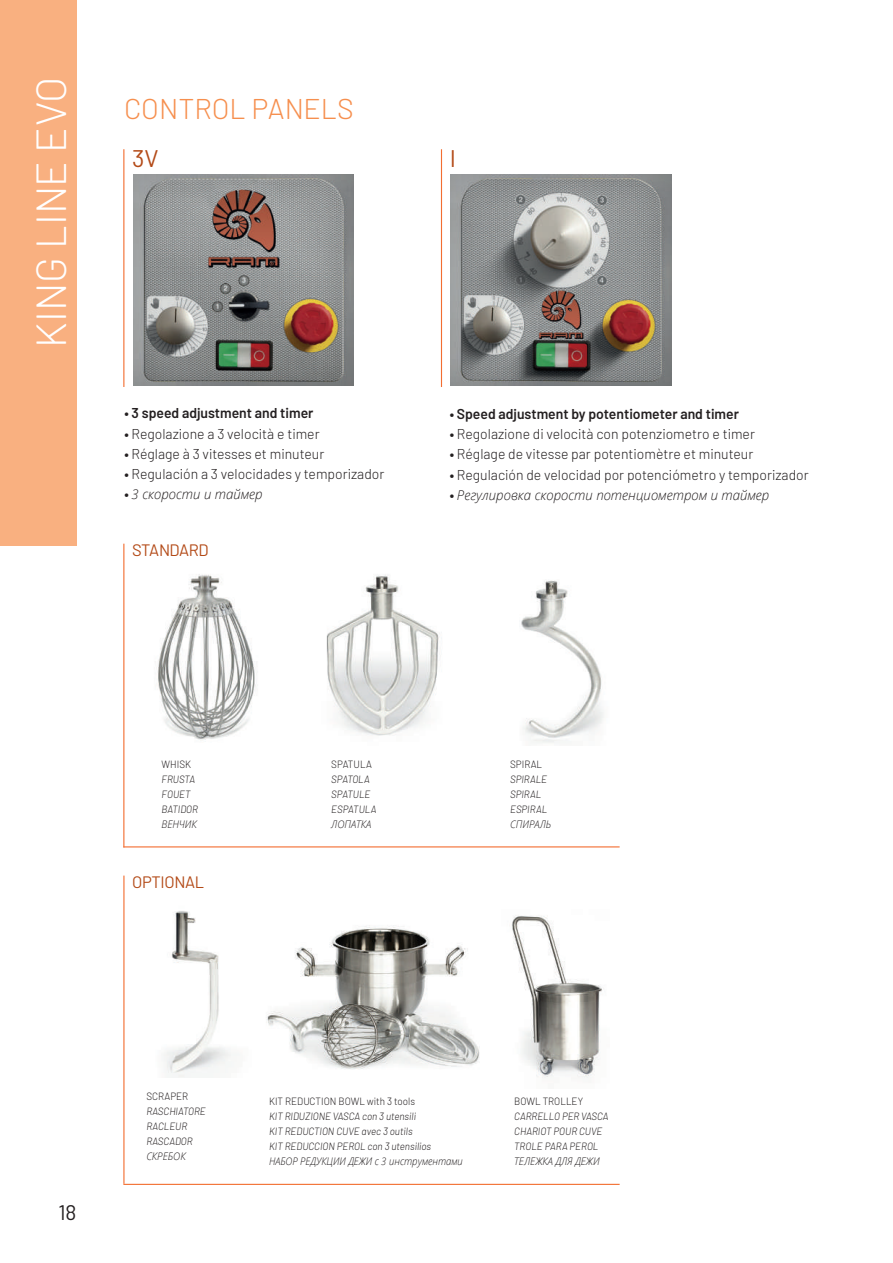
<style>
.page{position:relative;width:893px;height:1263px;background:#fff}
.page>*{position:absolute;margin:0;border:0;box-sizing:border-box;transform-origin:0 0}
.t1{font:300 42px "Barlow";color:#fff}
.t2{font:300 28.5px "Barlow";color:#f68f4e}
.t3{font:24px "Barlow";color:#b34a17}
.t4{font:21px "Barlow";color:#231f20}
.t5{font:16.5px "Barlow";letter-spacing:-.02em;color:#b34a17}
.t6{font:300 14.25px "Barlow";color:#231f20}
.t7{font:600 14.25px "Barlow";color:#231f20}
.t8{font:italic 300 13.5px "Open Sans";color:#231f20}
.t9{font:italic 300 10.5px/15px "Barlow";color:#231f20;scale:.94 1}
.t10{font:300 10.5px "Barlow";color:#231f20;scale:.94 1}
.t11{font:italic 300 10.5px "Open Sans";color:#231f20;scale:.94 1}
.t12{font:italic 300 10.5px "Open Sans";color:#231f20;scale:.91 1}
.s1{font-weight:600}
.s2{font-family:"Barlow";font-weight:600;font-style:normal;font-size:14.25px}
</style>
<div class="page">
<div style="left:0;top:0;width:77px;height:545px;background:#f9b080"></div>
<img style="left:512px;top:915px;width:90px;height:163px">
<hr style="left:123px;top:875px;width:1px;height:309px;background:#f36e31">
<hr style="left:123px;top:1184px;width:497px;height:1px;background:#f36e31">
<hr style="left:123px;top:846px;width:497px;height:1px;background:#f36e31">
<img style="left:163px;top:911px;width:68px;height:167px">
<img style="left:157px;top:574px;width:99px;height:166px">
<img style="left:267px;top:925px;width:213px;height:144px">
<img style="left:326px;top:574px;width:116px;height:162px">
<img style="left:521px;top:580px;width:83px;height:163px">
<div style="left:131px;top:172px;width:223px;height:214px;background:#231f20;opacity:.2"></div>
<div style="left:449px;top:172px;width:223px;height:214px;background:#231f20;opacity:.2"></div>
<hr style="left:123px;top:149px;width:1px;height:238px;background:#f36e31">
<hr style="left:441px;top:149px;width:1px;height:238px;background:#f36e31">
<hr style="left:123px;top:544px;width:1px;height:303px;background:#f36e31">
<h1 class="t1" style="left:25px;top:348px;width:273px;rotate:-90deg">KING LINE EVO</h1>
<h2 class="t2" style="left:124px;top:91px;width:231px">CONTROL PANELS</h2>
<h3 class="t3" style="left:132px;top:143px;width:28px">3V</h3>
<h3 class="t3" style="left:450px;top:143px;width:8px">I</h3>
<p class="t7" style="left:124px;top:404px;width:191px">• 3 speed adjustment and timer</p>
<p class="t6" style="left:124px;top:425px;width:197px"><span class="s1">•</span> Regolazione a 3 velocità e timer</p>
<p class="t6" style="left:124px;top:445px;width:201px"><span class="s1">•</span> Réglage à 3 vitesses et minuteur</p>
<p class="t6" style="left:124px;top:465px;width:261px"><span class="s1">•</span> Regulación a 3 velocidades y temporizador</p>
<p class="t8" style="left:124px;top:485px;width:140px"><span class="s2">•</span> 3 скорости и таймер</p>
<p class="t5" style="left:132px;top:540px;width:78px">STANDARD</p>
<p class="t7" style="left:450px;top:405px;width:291px">• Speed adjustment by potentiometer and timer</p>
<p class="t6" style="left:450px;top:425px;width:307px"><span class="s1">•</span> Regolazione di velocità con potenziometro e timer</p>
<p class="t6" style="left:450px;top:445px;width:305px"><span class="s1">•</span> Réglage de vitesse par potentiomètre et minuteur</p>
<p class="t6" style="left:450px;top:466px;width:360px"><span class="s1">•</span> Regulación de velocidad por potenciómetro y temporizador</p>
<p class="t8" style="left:450px;top:486px;width:321px"><span class="s2">•</span> Регулировка скорости потенциометром и таймер</p>
<p class="t10" style="left:162px;top:758px;width:33px">WHISK</p>
<p class="t9" style="left:162px;top:771px;width:40px">FRUSTA<br>FOUET<br>BATIDOR</p>
<p class="t11" style="left:162px;top:817px;width:39px">ВЕНЧИК</p>
<p class="t5" style="left:132px;top:872px;width:74px">OPTIONAL</p>
<p class="t10" style="left:331px;top:758px;width:45px">SPATULA</p>
<p class="t9" style="left:331px;top:771px;width:50px">SPATOLA<br>SPATULE<br>ESPATULA</p>
<p class="t11" style="left:331px;top:817px;width:44px">ЛОПАТКА</p>
<p class="t10" style="left:510px;top:758px;width:36px">SPIRAL</p>
<p class="t9" style="left:510px;top:771px;width:41px">SPIRALE<br>SPIRAL<br>ESPIRAL</p>
<p class="t11" style="left:510px;top:817px;width:45px">СПИРАЛЬ</p>
<h3 class="t4" style="left:58px;top:1199px;width:20px">18</h3>
<p class="t10" style="left:146px;top:1090px;width:46px">SCRAPER</p>
<p class="t9" style="left:146px;top:1103px;width:65px">RASCHIATORE<br>RACLEUR<br>RASCADOR</p>
<p class="t11" style="left:146px;top:1149px;width:43px">CКРЕБОК</p>
<p class="t10" style="left:269px;top:1095px;width:157px">KIT REDUCTION BOWL with 3 tools</p>
<p class="t9" style="left:269px;top:1109px;width:174px">KIT RIDUZIONE VASCA con 3 utensili<br>KIT REDUCTION CUVE avec 3 outils<br>KIT REDUCCION PEROL con 3 utensilios</p>
<p class="t12" style="left:269px;top:1154px;width:215px">НАБОР РЕДУКЦИИ ДЕЖИ с 3 инструментами</p>
<p class="t10" style="left:514px;top:1095px;width:75px">BOWL TROLLEY</p>
<p class="t9" style="left:514px;top:1109px;width:102px">CARRELLO PER VASCA<br>CHARIOT POUR CUVE<br>TROLE PARA PEROL</p>
<p class="t11" style="left:514px;top:1154px;width:92px">ТЕЛЕЖКА ДЛЯ ДЕЖИ</p>
</div>
